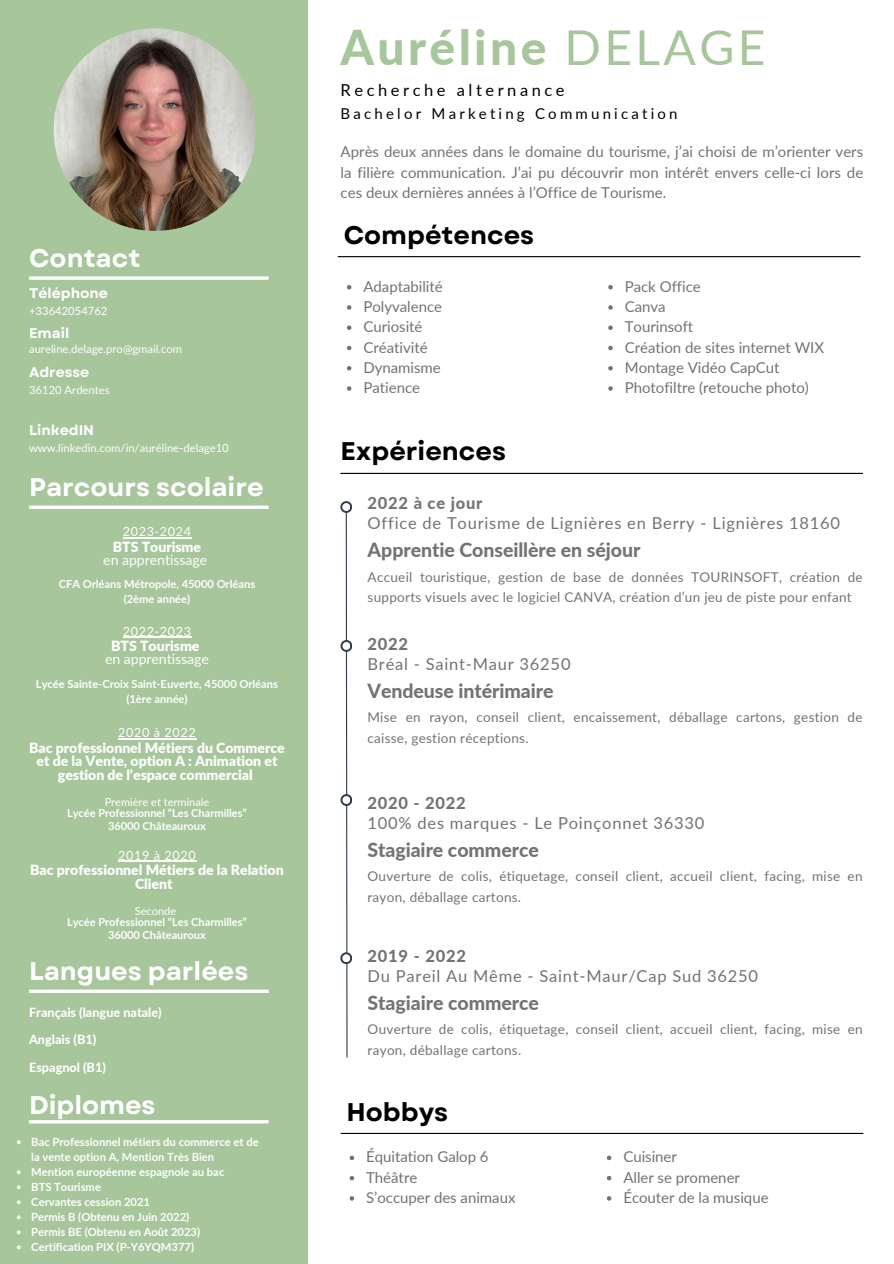
<style>
.page{position:relative;width:894px;height:1264px;background:#fff}
.page>*{position:absolute;margin:0;border:0;box-sizing:border-box;transform-origin:0 0}
.t1{font:800 48px "Lato";letter-spacing:.07em;color:#a7c69c}
.t2{font:700 25.5px "Garet";color:#fff}
.t3{font:700 25.5px "Garet";color:#000}
.t4{font:800 19.5px "Lato";letter-spacing:-.005em;color:#737373}
.t5{font:16.5px "Lato";letter-spacing:.045em;color:#737373}
.t6{font:800 16.5px "Lato";letter-spacing:.045em;color:#737373}
.t7{font:16.5px "Lato";letter-spacing:.215em;color:#000}
.t8{font:15px/20.2px "Lato";color:#737373;text-align:justify}
.t9{font:15px "Lato";letter-spacing:.215em;color:#000}
.t10{font:900 14.1px/13.8px "Lato";letter-spacing:-.005em;color:#fff;text-align:center}
.t11{font:14.1px "Lato";letter-spacing:-.005em;color:#fff}
.t12{font:700 14.1px "Garet";color:#fff}
.t13{font:13.5px/20.2px "Lato";letter-spacing:.02em;color:#737373}
.t14{font:800 12.6px "Lato";color:#fff}
.t15{font:12.6px "Lato";letter-spacing:.045em;color:#fff}
.t16{font:700 11.25px/15px "Lato";letter-spacing:-.005em;color:#fff}
.t17{font:11.25px "Lato";color:#fff}
.t18{font:700 11.1px "Lato";letter-spacing:-.005em;color:#fff}
.t19{font:11.1px "Lato";letter-spacing:-.005em;color:#fff}
.s1{font-weight:400}
</style>
<div class="page">
<div style="left:0;top:0;width:307px;height:1263px;background:#a7c69c"></div>
<svg style="left:29px;top:276px;width:239px;height:4px"></svg>
<svg style="left:29px;top:505px;width:239px;height:4px"></svg>
<svg style="left:345px;top:513px;width:3px;height:545px"></svg>
<svg style="left:340px;top:501px;width:12px;height:12px"></svg>
<div style="left:342px;top:503px;width:8px;height:8px;background:#fff;border-radius:50%"></div>
<svg style="left:340px;top:640px;width:12px;height:12px"></svg>
<div style="left:342px;top:642px;width:8px;height:8px;background:#fff;border-radius:50%"></div>
<svg style="left:340px;top:794px;width:12px;height:12px"></svg>
<div style="left:342px;top:796px;width:8px;height:8px;background:#fff;border-radius:50%"></div>
<img style="left:54px;top:28px;width:202px;height:203px;border-radius:50%">
<hr style="left:29px;top:989px;width:239px;height:3px;background:#fff">
<hr style="left:29px;top:1120px;width:239px;height:3px;background:#fff">
<svg style="left:340px;top:952px;width:12px;height:12px"></svg>
<div style="left:342px;top:954px;width:8px;height:8px;background:#fff;border-radius:50%"></div>
<hr style="left:340px;top:473px;width:522px;height:1px;background:#000">
<hr style="left:123px;top:636px;width:69px;height:1px;background:#fff">
<hr style="left:118px;top:738px;width:78px;height:1px;background:#fff">
<hr style="left:123px;top:537px;width:69px;height:1px;background:#fff">
<svg style="left:17px;top:1140px;width:4px;height:4px"></svg>
<svg style="left:17px;top:1170px;width:4px;height:4px"></svg>
<svg style="left:17px;top:1185px;width:4px;height:4px"></svg>
<svg style="left:17px;top:1200px;width:4px;height:4px"></svg>
<svg style="left:17px;top:1215px;width:4px;height:4px"></svg>
<svg style="left:17px;top:1230px;width:4px;height:4px"></svg>
<svg style="left:17px;top:1245px;width:4px;height:4px"></svg>
<hr style="left:338px;top:256px;width:522px;height:1px;background:#000">
<svg style="left:347px;top:285px;width:4px;height:4px"></svg>
<svg style="left:347px;top:305px;width:4px;height:5px"></svg>
<svg style="left:347px;top:325px;width:4px;height:5px"></svg>
<svg style="left:347px;top:346px;width:4px;height:4px"></svg>
<svg style="left:347px;top:366px;width:4px;height:4px"></svg>
<svg style="left:347px;top:386px;width:4px;height:5px"></svg>
<svg style="left:608px;top:285px;width:4px;height:4px"></svg>
<svg style="left:608px;top:305px;width:4px;height:5px"></svg>
<svg style="left:608px;top:325px;width:4px;height:5px"></svg>
<svg style="left:608px;top:346px;width:4px;height:4px"></svg>
<svg style="left:608px;top:366px;width:4px;height:4px"></svg>
<svg style="left:608px;top:386px;width:4px;height:5px"></svg>
<hr style="left:118px;top:861px;width:78px;height:1px;background:#fff">
<hr style="left:340px;top:1132px;width:523px;height:1px;background:#000">
<svg style="left:349px;top:1155px;width:5px;height:5px"></svg>
<svg style="left:349px;top:1176px;width:5px;height:4px"></svg>
<svg style="left:349px;top:1196px;width:5px;height:4px"></svg>
<svg style="left:606px;top:1155px;width:5px;height:5px"></svg>
<svg style="left:606px;top:1176px;width:5px;height:4px"></svg>
<svg style="left:606px;top:1196px;width:5px;height:4px"></svg>
<h2 class="t2" style="left:29px;top:239px;width:113px">Contact</h2>
<h6 class="t12" style="left:29px;top:283px;width:80px">Téléphone</h6>
<p class="t17" style="left:29px;top:304px;width:80px">+33642054762</p>
<h6 class="t12" style="left:29px;top:322px;width:42px">Email</h6>
<p class="t17" style="left:29px;top:342px;width:155px">aureline.delage.pro@gmail.com</p>
<h6 class="t12" style="left:29px;top:361px;width:62px">Adresse</h6>
<p class="t17" style="left:29px;top:382px;width:82px">36120 Ardentes</p>
<h5 class="t12" style="left:29px;top:420px;width:66px">LinkedIN</h5>
<h5 class="t17" style="left:29px;top:441px;width:201px">www.linkedin.com/in/auréline-delage10</h5>
<h6 class="t2" style="left:29px;top:469px;width:236px">Parcours scolaire</h6>
<h2 class="t15" style="left:123px;top:524px;width:70px">2023-2024</h2>
<h6 class="t10" style="left:113px;top:539px;width:90px">BTS Tourisme</h6>
<p class="t11" style="left:103px;top:551px;width:105px">en apprentissage</p>
<h2 class="t18" style="left:59px;top:577px;width:198px">CFA Orléans Métropole, 45000 Orléans</h2>
<h6 class="t18" style="left:124px;top:592px;width:68px">(2ème année)</h6>
<p class="t15" style="left:123px;top:623px;width:70px">2022-2023</p>
<p class="t10" style="left:111px;top:638px;width:90px">BTS Tourisme</p>
<p class="t11" style="left:105px;top:650px;width:105px">en apprentissage</p>
<p class="t18" style="left:36px;top:676px;width:243px">Lycée Sainte-Croix Saint-Euverte, 45000 Orléans</p>
<p class="t18" style="left:126px;top:691px;width:63px">(1ère année)</p>
<p class="t15" style="left:118px;top:724px;width:79px">2020 à 2022</p>
<h6 class="t10" style="left:29px;top:740px;width:257px">Bac professionnel Métiers du Commerce et de la Vente, option A : Animation et gestion de l’espace commercial</h6>
<p class="t19" style="left:105px;top:795px;width:106px">Première et terminale</p>
<p class="t18" style="left:67px;top:806px;width:181px">Lycée Professionnel “Les Charmilles”</p>
<p class="t18" style="left:108px;top:819px;width:99px">36000 Châteauroux</p>
<p class="t15" style="left:118px;top:847px;width:79px">2019 à 2020</p>
<p class="t10" style="left:30px;top:863px;width:255px">Bac professionnel Métiers de la Relation<br>Client</p>
<h4 class="t19" style="left:135px;top:904px;width:43px">Seconde</h4>
<h5 class="t18" style="left:67px;top:915px;width:181px">Lycée Professionnel “Les Charmilles”</h5>
<h3 class="t18" style="left:108px;top:928px;width:99px">36000 Châteauroux</h3>
<p class="t2" style="left:29px;top:952px;width:221px">Langues parlées</p>
<h6 class="t14" style="left:29px;top:1004px;width:134px">Français (langue natale)</h6>
<p class="t14" style="left:29px;top:1031px;width:69px">Anglais (B1)</p>
<p class="t14" style="left:29px;top:1059px;width:78px">Espagnol (B1)</p>
<p class="t2" style="left:29px;top:1086px;width:128px">Diplomes</p>
<p class="t16" style="left:31px;top:1134px;width:229px">Bac Professionnel métiers du commerce et de la vente option A, Mention Très Bien</p>
<p class="t16" style="left:31px;top:1164px;width:194px">Mention européenne espagnole au bac</p>
<p class="t16" style="left:31px;top:1179px;width:71px">BTS Tourisme</p>
<p class="t16" style="left:31px;top:1194px;width:120px">Cervantes cession 2021</p>
<p class="t16" style="left:31px;top:1209px;width:159px">Permis B (Obtenu en Juin 2022)</p>
<p class="t16" style="left:31px;top:1224px;width:170px">Permis BE (Obtenu en Août 2023)</p>
<h1 class="t16" style="left:31px;top:1239px;width:164px">Certification PIX (P-Y6YQM377)</h1>
<p class="t1" style="left:340px;top:17px;width:426px">Auréline <span class="s1">DELAGE</span></p>
<h2 class="t7" style="left:340px;top:80px;width:225px">Recherche alternance</h2>
<h2 class="t9" style="left:340px;top:104px;width:338px">Bachelor Marketing Communication</h2>
<p class="t8" style="left:340px;top:141px;width:524px">Après deux années dans le domaine du tourisme, j’ai choisi de m’orienter vers la filière communication. J’ai pu découvrir mon intérêt envers celle-ci lors de ces deux dernières années à l’Office de Tourisme.</p>
<p class="t3" style="left:343px;top:217px;width:192px">Compétences</p>
<h2 class="t8" style="left:363px;top:276px;width:81px">Adaptabilité</h2>
<h4 class="t8" style="left:363px;top:296px;width:80px">Polyvalence</h4>
<h5 class="t8" style="left:363px;top:316px;width:61px">Curiosité</h5>
<h3 class="t8" style="left:363px;top:336px;width:66px">Créativité</h3>
<p class="t8" style="left:363px;top:357px;width:79px">Dynamisme</p>
<h4 class="t8" style="left:363px;top:377px;width:58px">Patience</h4>
<p class="t3" style="left:340px;top:432px;width:167px">Expériences</p>
<h5 class="t8" style="left:624px;top:276px;width:77px">Pack Office</h5>
<h3 class="t8" style="left:624px;top:296px;width:42px">Canva</h3>
<p class="t8" style="left:624px;top:316px;width:70px">Tourinsoft</p>
<h4 class="t8" style="left:624px;top:336px;width:201px">Création de sites internet WIX</h4>
<h5 class="t8" style="left:624px;top:357px;width:156px">Montage Vidéo CapCut</h5>
<h3 class="t8" style="left:624px;top:377px;width:185px">Photofiltre (retouche photo)</h3>
<p class="t6" style="left:367px;top:493px;width:116px">2022 à ce jour</p>
<p class="t5" style="left:367px;top:513px;width:474px">Office de Tourisme de Lignières en Berry - Lignières 18160</p>
<p class="t4" style="left:367px;top:538px;width:274px">Apprentie Conseillère en séjour</p>
<p class="t13" style="left:367px;top:566px;width:496px">Accueil touristique, gestion de base de données TOURINSOFT, création de supports visuels avec le logiciel CANVA, création d’un jeu de piste pour enfant</p>
<p class="t6" style="left:367px;top:633px;width:42px">2022</p>
<p class="t5" style="left:367px;top:653px;width:204px">Bréal - Saint-Maur 36250</p>
<p class="t4" style="left:367px;top:678px;width:188px">Vendeuse intérimaire</p>
<h2 class="t13" style="left:367px;top:707px;width:496px">Mise en rayon, conseil client, encaissement, déballage cartons, gestion de caisse, gestion réceptions.</h2>
<p class="t6" style="left:367px;top:792px;width:100px">2020 - 2022</p>
<p class="t5" style="left:367px;top:812px;width:338px">100% des marques - Le Poinçonnet 36330</p>
<p class="t4" style="left:367px;top:837px;width:173px">Stagiaire commerce</p>
<p class="t13" style="left:367px;top:866px;width:496px">Ouverture de colis, étiquetage, conseil client, accueil client, facing, mise en rayon, déballage cartons.</p>
<p class="t6" style="left:367px;top:945px;width:100px">2019 - 2022</p>
<p class="t5" style="left:367px;top:965px;width:392px">Du Pareil Au Même - Saint-Maur/Cap Sud 36250</p>
<p class="t4" style="left:367px;top:990px;width:173px">Stagiaire commerce</p>
<p class="t13" style="left:367px;top:1019px;width:496px">Ouverture de colis, étiquetage, conseil client, accueil client, facing, mise en rayon, déballage cartons.</p>
<p class="t3" style="left:346px;top:1093px;width:103px">Hobbys</p>
<h2 class="t8" style="left:366px;top:1146px;width:124px">Équitation Galop 6</h2>
<p class="t8" style="left:366px;top:1166px;width:53px">Théâtre</p>
<p class="t8" style="left:366px;top:1186px;width:151px">S’occuper des animaux</p>
<p class="t8" style="left:623px;top:1146px;width:55px">Cuisiner</p>
<p class="t8" style="left:623px;top:1166px;width:118px">Aller se promener</p>
<p class="t8" style="left:623px;top:1186px;width:147px">Écouter de la musique</p>
</div>
